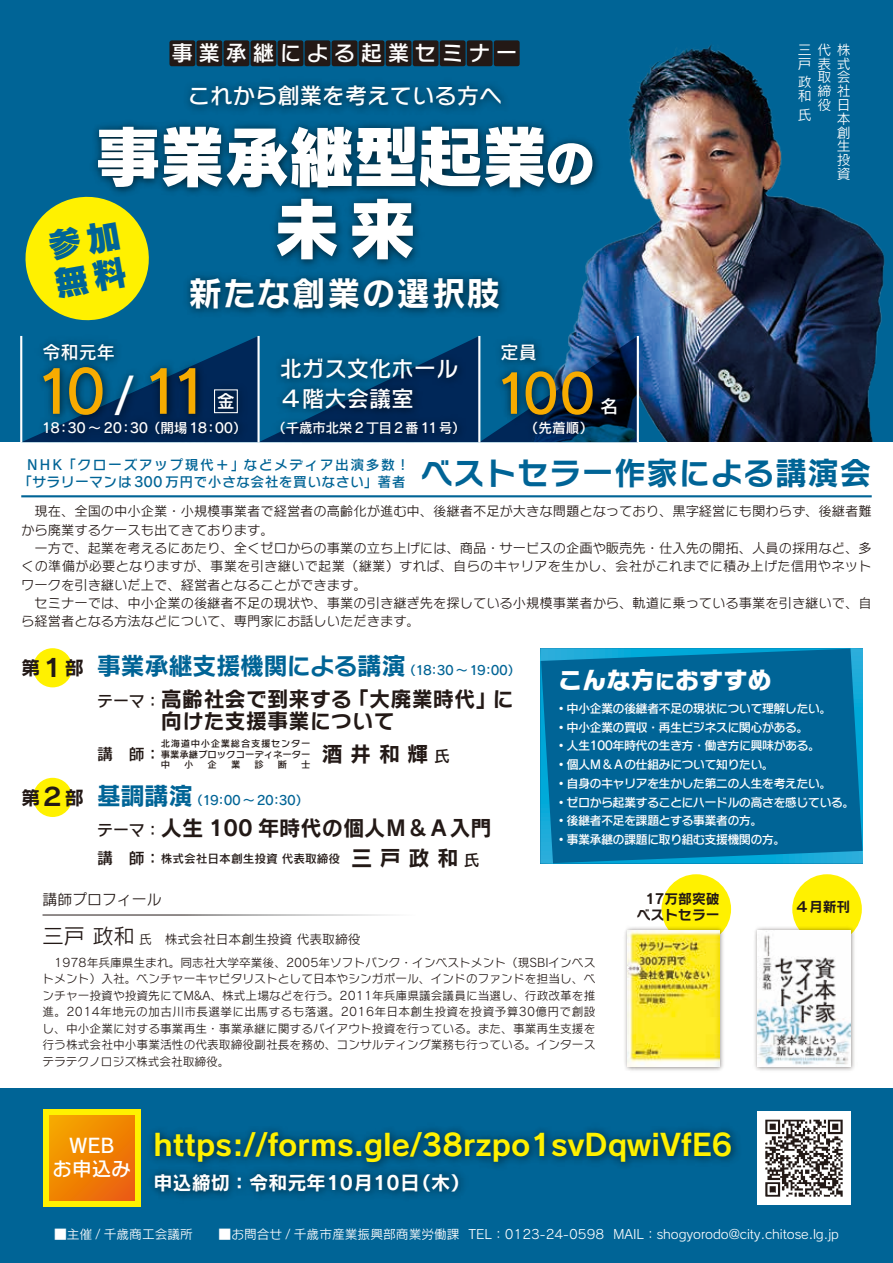
<style>
.page{position:relative;width:893px;height:1263px;background:#006496}
.page>*{position:absolute;margin:0;border:0;box-sizing:border-box;transform-origin:0 0}
.t1{font:67.35px/72px "Rodin NTLG Pro EB";letter-spacing:-.04em;color:#fff;text-align:center}
.t2{font:58.5px "Rodin NTLG Pro DB";color:#f7ab00}
.t3{font:53.1px "Rodin NTLG Pro DB";color:#f7ab00}
.t4{font:47.85px "Rodin NTLG Pro DB";color:#fff}
.t5{font:34.5px/38.2px "Rodin NTLG Pro EB";color:#006496}
.t6{font:33.6px "Rodin NTLG Pro B";letter-spacing:.035em;color:#fff}
.t7{font:31.95px "Rodin NTLG Pro B";letter-spacing:.01em;color:#006496}
.t8{font:29.7px "Rodin NTLG Pro B";color:#fff100}
.t9{font:24.45px "Rodin NTLG Pro B";letter-spacing:-.025em;color:#006496}
.t10{font:24.15px "Rodin NTLG Pro EB";color:#fff}
.t11{font:22.5px "Rodin NTLG Pro DB";color:#fff}
.t12{font:22.35px/30px "Rodin NTLG Pro DB";color:#fff}
.t13{font:21.6px "Rodin NTLG Pro DB";letter-spacing:.25em;color:#fff}
.t14{font:21.3px/22.5px "Rodin NTLG Pro B";color:#231916}
.t15{font:19.5px/23.4px "Rodin NTLG Pro DB";color:#fff;text-align:center}
.t16{font:19.2px "Rodin NTLG Pro B";color:#fff}
.t17{font:19.2px "Rodin NTLG Pro B";color:#231916}
.t18{font:18.15px "Rodin NTLG Pro DB";color:#fff}
.t19{font:15.9px "Rodin NTLG Pro DB";color:#231916}
.t20{font:14.85px "Rodin NTLG Pro M";color:#231916}
.t21{font:13.8px "Rodin NTLG Pro DB";letter-spacing:.03em;color:#006496}
.t22{font:13.8px "Rodin NTLG Pro DB";letter-spacing:.11em;color:#006496}
.t23{font:13.8px/13.8px "Rodin NTLG Pro M";color:#fff}
.t24{font:13.8px/15.8px "Rodin NTLG Pro B";color:#231916;text-align:right}
.t25{font:13.65px "Rodin NTLG Pro DB";letter-spacing:-.03em;color:#fff}
.t26{font:13.35px/18.3px "Rodin NTLG Pro M";color:#231916}
.t27{font:12.75px "Rodin NTLG Pro M";color:#fff}
.t28{font:12.75px "Rodin NTLG Pro M";color:#231916}
.t29{font:12.75px "Rodin NTLG Pro DB";letter-spacing:-.04em;color:#006496}
.t30{font:12.15px "Rodin NTLG Pro DB";letter-spacing:-.06em;color:#fff}
.t31{font:11.7px/16.5px "Rodin NTLG Pro M";letter-spacing:.005em;color:#231916;text-align:justify}
.t32{font:11.7px "Rodin NTLG Pro DB";color:#231916}
.t33{font:9.3px/10.8px "Rodin NTLG Pro DB";color:#231916;text-align:justify}
.s1{font-size:50.4px}
.s2{font-size:24.45px}
.s3{font-family:"Rodin NTLG Pro DB";font-size:12.75px}
.s4{font-family:"Rodin NTLG Pro DB";font-size:15.9px}
.s5{font-family:"Rodin NTLG Pro B";font-size:24.45px}
.s6{font-size:15.9px}
.s7{font-family:"Rodin NTLG Pro B";font-size:21.3px}
.s8{font-size:21.3px}
.s9{font-size:20.1px}
</style>
<div class="page">
<img style="left:471px;top:32px;width:422px;height:410px">
<div style="left:0;top:442px;width:893px;height:645px;background:#fff"></div>
<svg style="left:253px;top:336px;width:384px;height:106px;background:#034f80"></svg>
<img style="left:84px;top:111px;width:524px;height:216px">
<div style="left:33px;top:648px;width:39px;height:39px;background:#fff100;border-radius:50%"></div>
<div style="left:33px;top:778px;width:39px;height:39px;background:#fff100;border-radius:50%"></div>
<img style="left:176px;top:72px;width:339px;height:50px">
<div style="left:43px;top:1109px;width:98px;height:98px;background:#fff100"></div>
<svg style="left:49px;top:1115px;width:85px;height:85px;background:#f08303"></svg>
<img style="left:141px;top:1117px;width:605px;height:59px">
<img style="left:141px;top:1161px;width:333px;height:46px">
<svg style="left:21px;top:192px;width:133px;height:133px;background:#abc230"></svg>
<hr style="left:20px;top:336px;width:2px;height:106px;background:#fff">
<hr style="left:637px;top:336px;width:2px;height:106px;background:#fff">
<hr style="left:257px;top:336px;width:3px;height:106px;background:#fff">
<hr style="left:21px;top:495px;width:851px;height:2px;background:#006496">
<hr style="left:478px;top:336px;width:2px;height:106px;background:#fff">
<img style="left:22px;top:331px;width:231px;height:112px">
<div style="left:214px;top:389px;width:24px;height:24px;border:1px solid #fff"></div>
<img style="left:482px;top:331px;width:150px;height:112px">
<img style="left:268px;top:345px;width:204px;height:98px">
<div style="left:169px;top:40px;width:26px;height:26px;background:#231916;border:4px solid #231916"></div>
<div style="left:196px;top:40px;width:26px;height:26px;background:#231916;border:4px solid #231916"></div>
<div style="left:223px;top:40px;width:26px;height:26px;background:#231916;border:4px solid #231916"></div>
<div style="left:251px;top:40px;width:25px;height:26px;background:#231916"></div>
<div style="left:278px;top:40px;width:25px;height:26px;background:#231916"></div>
<div style="left:305px;top:40px;width:25px;height:26px;background:#231916"></div>
<div style="left:332px;top:40px;width:25px;height:26px;background:#231916"></div>
<div style="left:359px;top:40px;width:25px;height:26px;background:#231916"></div>
<div style="left:386px;top:40px;width:25px;height:26px;background:#231916"></div>
<div style="left:413px;top:40px;width:26px;height:26px;background:#231916;border:4px solid #231916"></div>
<div style="left:440px;top:40px;width:26px;height:26px;background:#231916;border:4px solid #231916"></div>
<div style="left:467px;top:40px;width:26px;height:26px;background:#231916;border:4px solid #231916"></div>
<div style="left:494px;top:40px;width:26px;height:26px;background:#231916;border:4px solid #231916"></div>
<img style="left:757px;top:1111px;width:94px;height:93px">
<div style="left:661px;top:874px;width:70px;height:70px;background:#fff100;border-radius:50%"></div>
<div style="left:792px;top:874px;width:70px;height:70px;background:#fff100;border-radius:50%"></div>
<img style="left:754px;top:924px;width:103px;height:147px">
<img style="left:758px;top:930px;width:92px;height:136px">
<img style="left:624px;top:924px;width:103px;height:147px">
<img style="left:628px;top:930px;width:92px;height:136px">
<svg style="left:540px;top:648px;width:323px;height:216px;background:#016a9c"></svg>
<h3 class="t13" style="left:172px;top:39px;width:347px">事業承継による起業セミナー</h3>
<h3 class="t11" style="left:188px;top:81px;width:316px">これから創業を考えている方へ</h3>
<h1 class="t1" style="left:94px;top:118px;width:502px">事業承継型起業<span class="s1">の</span>未来</h1>
<h3 class="t6" style="left:189px;top:271px;width:314px">新たな創業の選択肢</h3>
<h3 class="t5" style="left:44px;top:226px;width:75px;rotate:-10deg">参加無料</h3>
<h3 class="t18" style="left:43px;top:340px;width:74px">令和元年</h3>
<h2 class="t2" style="left:34px;top:353px;width:73px">10</h2>
<p class="t25" style="left:42px;top:419px;width:30px">18：</p>
<p class="t25" style="left:67px;top:419px;width:56px">30～20</p>
<h2 class="t2" style="left:141px;top:353px;width:42px">1</h2>
<h2 class="t2" style="left:170px;top:353px;width:42px">1</h2>
<h3 class="t4" style="left:115px;top:364px;width:21px">/</h3>
<p class="t25" style="left:119px;top:419px;width:129px">：30（開場 18：00）</p>
<h3 class="t18" style="left:217px;top:389px;width:20px">金</h3>
<h3 class="t12" style="left:280px;top:352px;width:180px">北ガス文化ホール<br>４階大会議室</h3>
<p class="t25" style="left:272px;top:419px;width:195px">（千歳市北栄 2 丁目2 番11号）</p>
<h3 class="t18" style="left:501px;top:340px;width:38px">定員</h3>
<h3 class="t3" style="left:494px;top:359px;width:104px">100</h3>
<p class="t25" style="left:525px;top:419px;width:70px">（先着順）</p>
<h3 class="t18" style="left:600px;top:394px;width:20px">名</h3>
<p class="t23" style="left:798px;top:42px;width:15px">三戸</p>
<p class="t23" style="left:817px;top:42px;width:15px;text-align:justify">代表取締役</p>
<p class="t23" style="left:837px;top:42px;width:15px;text-align:justify">株式会社日本創生投資</p>
<p class="t23" style="left:798px;top:75px;width:15px">政和</p>
<p class="t23" style="left:798px;top:107px;width:15px">氏</p>
<p class="t22" style="left:26px;top:456px;width:382px">ＮＨＫ「クローズアップ現代＋」などメディア出演多数 !</p>
<h3 class="t7" style="left:421px;top:451px;width:452px">ベストセラー作家による講演会</h3>
<p class="t21" style="left:19px;top:473px;width:389px">「サラリーマンは 300 万円で小さな会社を買いなさい」著者</p>
<p class="t26" style="left:21px;top:502px;width:852px">　現在、全国の中小企業・小規模事業者で経営者の高齢化が進む中、後継者不足が大きな問題となっており、黒字経営にも関わらず、後継者難から廃業するケースも出てきております。<br>　一方で、起業を考えるにあたり、全くゼロからの事業の立ち上げには、商品・サービスの企画や販売先・仕入先の開拓、人員の採用など、多くの準備が必要となりますが、事業を引き継いで起業（継業）すれば、自らのキャリアを生かし、会社がこれまでに積み上げた信用やネットワークを引き継いだ上で、経営者となることができます。<br>　セミナーでは、中小企業の後継者不足の現状や、事業の引き継ぎ先を探している小規模事業者から、軌道に乗っている事業を引き継いで、自ら経営者となる方法などについて、専門家にお話しいただきます。</p>
<h3 class="t17" style="left:21px;top:655px;width:64px">第<span class="s2">１</span>部</h3>
<h3 class="t17" style="left:21px;top:785px;width:64px">第<span class="s2">２</span>部</h3>
<h3 class="t9" style="left:97px;top:649px;width:425px">事業承継支援機関による講演<span class="s3">（18：30 ～19：00）</span></h3>
<h3 class="t14" style="left:161px;top:687px;width:354px;text-indent:-64px"><span class="s4">テーマ：</span>高齢社会で到来する「大廃業時代」に向けた支援事業について</h3>
<p class="t19" style="left:97px;top:743px;width:65px">講　師：</p>
<p class="t33" style="left:161px;top:737px;width:151px">北海道中小企業総合支援センター事業承継ブロックコーディネーター中</p>
<h3 class="t14" style="left:322px;top:741px;width:130px">酒 井 和 輝 <span class="s4">氏</span></h3>
<p class="t33" style="left:184px;top:759px;width:11px">小</p>
<p class="t33" style="left:208px;top:759px;width:11px">企</p>
<p class="t33" style="left:231px;top:759px;width:11px">業</p>
<p class="t33" style="left:254px;top:759px;width:11px">診</p>
<p class="t33" style="left:278px;top:759px;width:11px">断</p>
<p class="t33" style="left:301px;top:759px;width:11px">士</p>
<p class="t29" style="left:97px;top:791px;width:213px"><span class="s5">基調講演</span>（19：00 ～ 20：30）</p>
<h3 class="t14" style="left:97px;top:816px;width:396px"><span class="s4">テーマ：</span>人生 100 年時代の個人Ｍ＆Ａ入門</h3>
<p class="t32" style="left:97px;top:851px;width:384px"><span class="s6">講　師：</span>株式会社日本創生投資 代表取締役 <span class="s7">三 戸 政 和</span> <span class="s6">氏</span></p>
<p class="t20" style="left:43px;top:890px;width:121px">講師プロフィール</p>
<p class="t28" style="left:43px;top:931px;width:320px"><span class="s8">三戸 政和</span> 氏　株式会社日本創生投資 代表取締役</p>
<h3 class="t10" style="left:558px;top:663px;width:215px">こんな方<span class="s9">に</span>おすすめ</h3>
<p class="t30" style="left:555px;top:700px;width:278px">•中小企業の後継者不足の現状について理解したい。</p>
<p class="t30" style="left:555px;top:719px;width:255px">•中小企業の買収・再生ビジネスに関心がある。</p>
<p class="t30" style="left:555px;top:738px;width:267px">•人生100年時代の生き方・働き方に興味がある。</p>
<p class="t30" style="left:555px;top:756px;width:221px">•個人Ｍ＆Ａの仕組みについて知りたい。</p>
<p class="t30" style="left:555px;top:775px;width:278px">•自身のキャリアを生かした第二の人生を考えたい。</p>
<p class="t30" style="left:555px;top:794px;width:301px">•ゼロから起業することにハードルの高さを感じている。</p>
<p class="t30" style="left:555px;top:813px;width:209px">•後継者不足を課題とする事業者の方。</p>
<p class="t30" style="left:555px;top:831px;width:232px">•事業承継の課題に取り組む支援機関の方。</p>
<p class="t24" style="left:637px;top:891px;width:84px">17万部突破ベストセラー</p>
<p class="t24" style="left:795px;top:898px;width:57px">４月新刊</p>
<p class="t31" style="left:43px;top:954px;width:554px">　1978年兵庫県生まれ。同志社大学卒業後、2005年ソフトバンク・インベストメント（現SBIインベストメント）入社。ベンチャーキャピタリストとして日本やシンガポール、インドのファンドを担当し、ベンチャー投資や投資先にてM&amp;A、株式上場などを行う。2011年兵庫県議会議員に当選し、行政改革を推進。2014年地元の加古川市長選挙に出馬するも落選。2016年日本創生投資を投資予算30億円で創設し、中小企業に対する事業再生・事業承継に関するバイアウト投資を行っている。また、事業再生支援を行う株式会社中小事業活性の代表取締役副社長を務め、コンサルティング業務も行っている。インターステラテクノロジズ株式会社取締役。</p>
<h3 class="t15" style="left:53px;top:1133px;width:80px">WEB<br>お申込み</h3>
<h3 class="t8" style="left:153px;top:1124px;width:580px">https://forms.gle/38rzpo1svDqwiVfE6</h3>
<h3 class="t16" style="left:153px;top:1169px;width:318px">申込締切：令和元年10月10日（木）</h3>
<p class="t27" style="left:54px;top:1226px;width:786px">■主催 / 千歳商工会議所　　■お問合せ / 千歳市産業振興部商業労働課 TEL：0123-24-0598 MAIL：shogyorodo@city.chitose.lg.jp</p>
</div>
